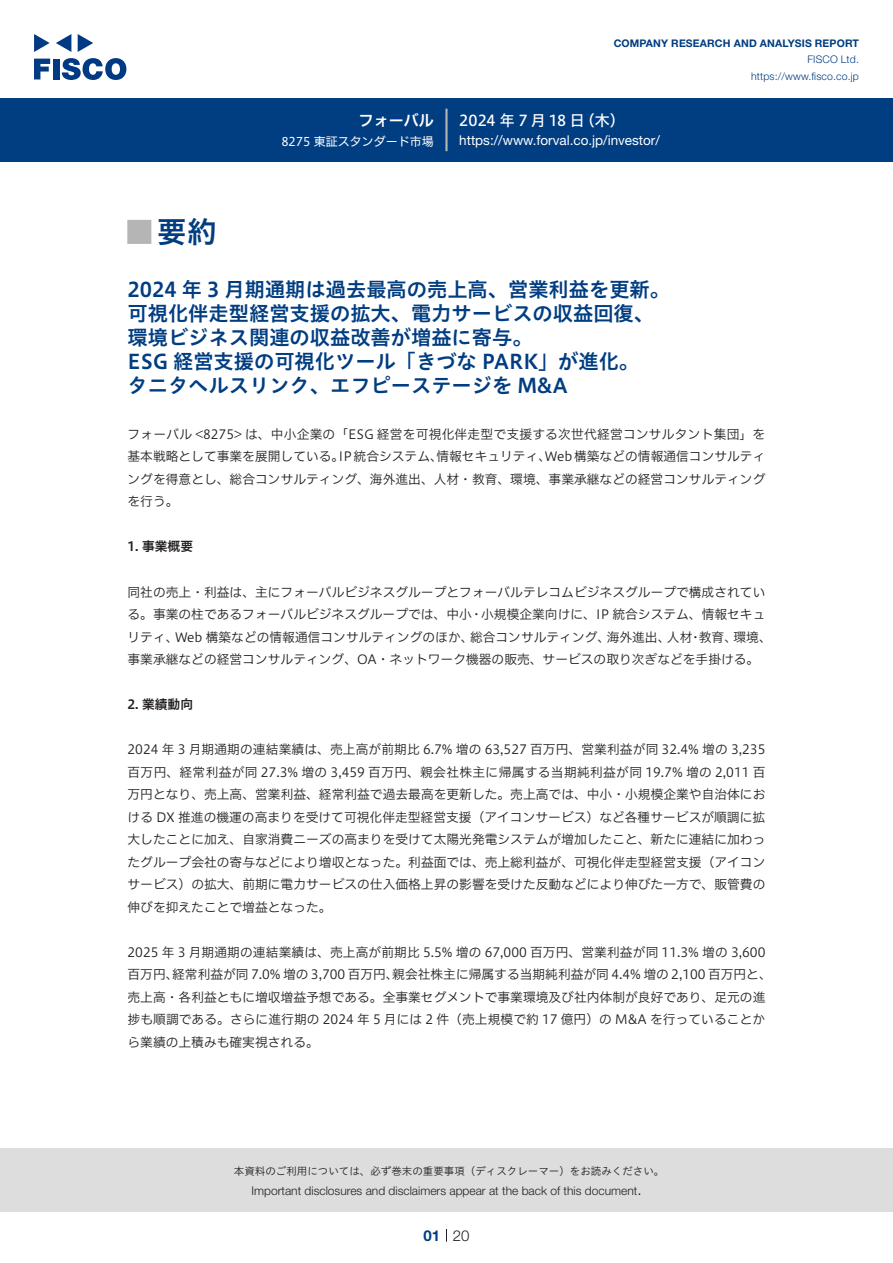
<style>
.page{position:relative;width:893px;height:1263px;background:#fff}
.page>*{position:absolute;margin:0;border:0;box-sizing:border-box;transform-origin:0 0}
.t1{font:30px "Hiragino UD Sans Std N W6";color:#003d81}
.t2{font:24px "Hiragino UD Sans Std N W6";color:#b5b5b6}
.中タイトル{font:20.25px/24px "Hiragino UD Sans Std W6";color:#003d81}
.t3{font:15px "Hiragino UD Sans F Std N W5";color:#fff}
.t4{font:15px "Hiragino UD Sans F Std N W6";color:#fff}
.t5{font:300 15px "Helvetica Neue LT Std";color:#231f20}
.t6{font:700 15px "Helvetica Neue LT Std";color:#003d81}
.t7{font:13.5px "Helvetica Neue LT Std";color:#fff}
.本文{font:12.75px/22.5px "Hiragino UD Sans F Std N W3";color:#231f20}
.小タイトル{font:12.75px "Hiragino UD Sans F Std N W6";color:#231f20}
.t8{font:300 12px "Helvetica Neue LT Std";color:#231f20}
.t9{font:12px "Hiragino UD Sans F Std N W4";color:#fff}
.t10{font:10.5px "Hiragino UD Sans Std W3";color:#231f20}
.t11{font:700 10.5px "Helvetica Neue LT Std";letter-spacing:.015em;color:#003d81}
.t12{font:300 10.5px/16.5px "Helvetica Neue LT Std";letter-spacing:.015em;color:#003d81;text-align:right}
</style>
<div class="page">
<div style="left:0;top:1148px;width:893px;height:64px;background:#ddd"></div>
<svg style="left:34px;top:59px;width:16px;height:20px"></svg>
<div style="left:53px;top:59px;width:6px;height:20px;background:#003a83"></div>
<svg style="left:62px;top:58px;width:64px;height:22px"></svg>
<svg style="left:34px;top:34px;width:16px;height:18px"></svg>
<svg style="left:78px;top:34px;width:15px;height:18px"></svg>
<svg style="left:56px;top:34px;width:15px;height:18px"></svg>
<div style="left:0;top:98px;width:893px;height:64px;background:#003d81"></div>
<hr style="left:445px;top:109px;width:3px;height:42px;background:#b5b5b6">
<svg style="left:446px;top:1229px;width:1px;height:13px"></svg>
<p class="t4" style="left:359px;top:109px;width:77px">フォーバル</p>
<p class="t9" style="left:281px;top:132px;width:154px">8275 東証スタンダード市場</p>
<p class="t11" style="left:614px;top:37px;width:247px">COMPANY RESEARCH AND ANALYSIS REPORT</p>
<p class="t12" style="left:751px;top:51px;width:109px">FISCO Ltd. https://www.fisco.co j p.</p>
<p class="t3" style="left:580px;top:109px;width:46px">（木(</p>
<p class="t3" style="left:459px;top:109px;width:127px">2024 年 7 月 18 日</p>
<p class="t7" style="left:459px;top:132px;width:202px">https://www.forval.co j p. /investor/</p>
<p class="t1" style="left:157px;top:209px;width:61px">要約</p>
<p class="t2" style="left:128px;top:213px;width:25px">█</p>
<p class="中タイトル" style="left:128px;top:276px;width:544px">2024 年 3 月期通期は過去最高の売上高、営業利益を更新。可視化伴走型経営支援の拡大、電力サービスの収益回復、環境ビジネス関連の収益改善が増益に寄与。<br>ESG 経営支援の可視化ツール「きづな PARK」が進化。<br>タニタヘルスリンク、エフピーステージを M&amp;A</p>
<p class="本文" style="left:128px;top:422px;width:639px;text-align:right">フォーバル &lt;8275&gt; は、中小企業の「ESG 経営を可視化伴走型で支援する次世代経営コンサルタント集団」を<br>Web構築などの情報通信コンサルティ</p>
<p class="本文" style="left:128px;top:445px;width:639px">基本戦略として事業を展開している。<br>ングを得意とし、総合コンサルティング、海外進出、人材・教育、環境、事業承継などの経営コンサルティングを行う。</p>
<p class="小タイトル" style="left:128px;top:537px;width:67px">1. 事業概要</p>
<p class="本文" style="left:128px;top:580px;width:639px">同社の売上・利益は、主にフォーバルビジネスグループとフォーバルテレコムビジネスグループで構成されてい</p>
<p class="本文" style="left:128px;top:602px;width:639px">る。事業の柱であるフォーバルビジネスグループでは、中小・小規模企業向けに、IP 統合システム、情報セキュ</p>
<p class="本文" style="left:733px;top:625px;width:40px">環境、</p>
<p class="本文" style="left:339px;top:445px;width:106px">IP統合システム、</p>
<p class="本文" style="left:436px;top:445px;width:116px">情報セキュリティ、</p>
<p class="本文" style="left:175px;top:625px;width:300px">Web 構築などの情報通信コンサルティングのほか、</p>
<p class="本文" style="left:470px;top:625px;width:142px">総合コンサルティング、</p>
<p class="本文" style="left:607px;top:625px;width:65px">海外進出、</p>
<p class="本文" style="left:699px;top:625px;width:40px">教育、</p>
<p class="本文" style="left:667px;top:625px;width:27px">人材</p>
<p class="本文" style="left:128px;top:625px;width:633px">リティ、<br>事業承継などの経営コンサルティング、OA・ネットワーク機器の販売、サービスの取り次ぎなどを手掛ける。</p>
<p class="小タイトル" style="left:128px;top:694px;width:67px">2. 業績動向</p>
<p class="本文" style="left:128px;top:737px;width:639px;text-align:justify">2024 年 3 月期通期の連結業績は、売上高が前期比 6.7% 増の 63,527 百万円、営業利益が同 32.4% 増の 3,235百万円、経常利益が同 27.3% 増の 3,459 百万円、親会社株主に帰属する当期純利益が同 19.7% 増の 2,011 百万円となり、売上高、営業利益、経常利益で過去最高を更新した。売上高では、中小・小規模企業や自治体における DX 推進の機運の高まりを受けて可視化伴走型経営支援（アイコンサービス）など各種サービスが順調に拡大したことに加え、自家消費ニーズの高まりを受けて太陽光発電システムが増加したこと、新たに連結に加わったグループ会社の寄与などにより増収となった。利益面では、売上総利益が、可視化伴走型経営支援（アイコンサービス）の拡大、前期に電力サービスの仕入価格上昇の影響を受けた反動などにより伸びた一方で、販管費の伸びを抑えたことで増益となった。</p>
<p class="本文" style="left:392px;top:940px;width:381px;text-indent:-265px">2025 年 3 月期通期の連結業績は、売上高が前期比 5.5% 増の 67,000 百万円、営業利益が同 11.3% 増の 3,600親会社株主に帰属する当期純利益が同 4.4% 増の 2,100 百万円と、</p>
<p class="本文" style="left:689px;top:625px;width:14px">・</p>
<p class="本文" style="left:172px;top:962px;width:228px">経常利益が同 7.0% 増の 3,700 百万円、</p>
<p class="本文" style="left:128px;top:962px;width:639px">百万円、<br>売上高・各利益ともに増収増益予想である。全事業セグメントで事業環境及び社内体制が良好であり、足元の進捗も順調である。さらに進行期の 2024 年 5 月には 2 件（売上規模で約 17 億円）の M&amp;A を行っていることから業績の上積みも確実視される。</p>
<p class="t10" style="left:234px;top:1163px;width:432px">本資料のご利用については、必ず巻末の重要事項（ディスクレーマー）をお読みください。</p>
<p class="t5" style="left:637px;top:1180px;width:6px">.</p>
<p class="t8" style="left:251px;top:1183px;width:387px">Important disclosures and disclaimers appear at the back of this document</p>
<p class="t6" style="left:423px;top:1226px;width:18px">01</p>
<p class="t5" style="left:453px;top:1226px;width:18px">20</p>
</div>
